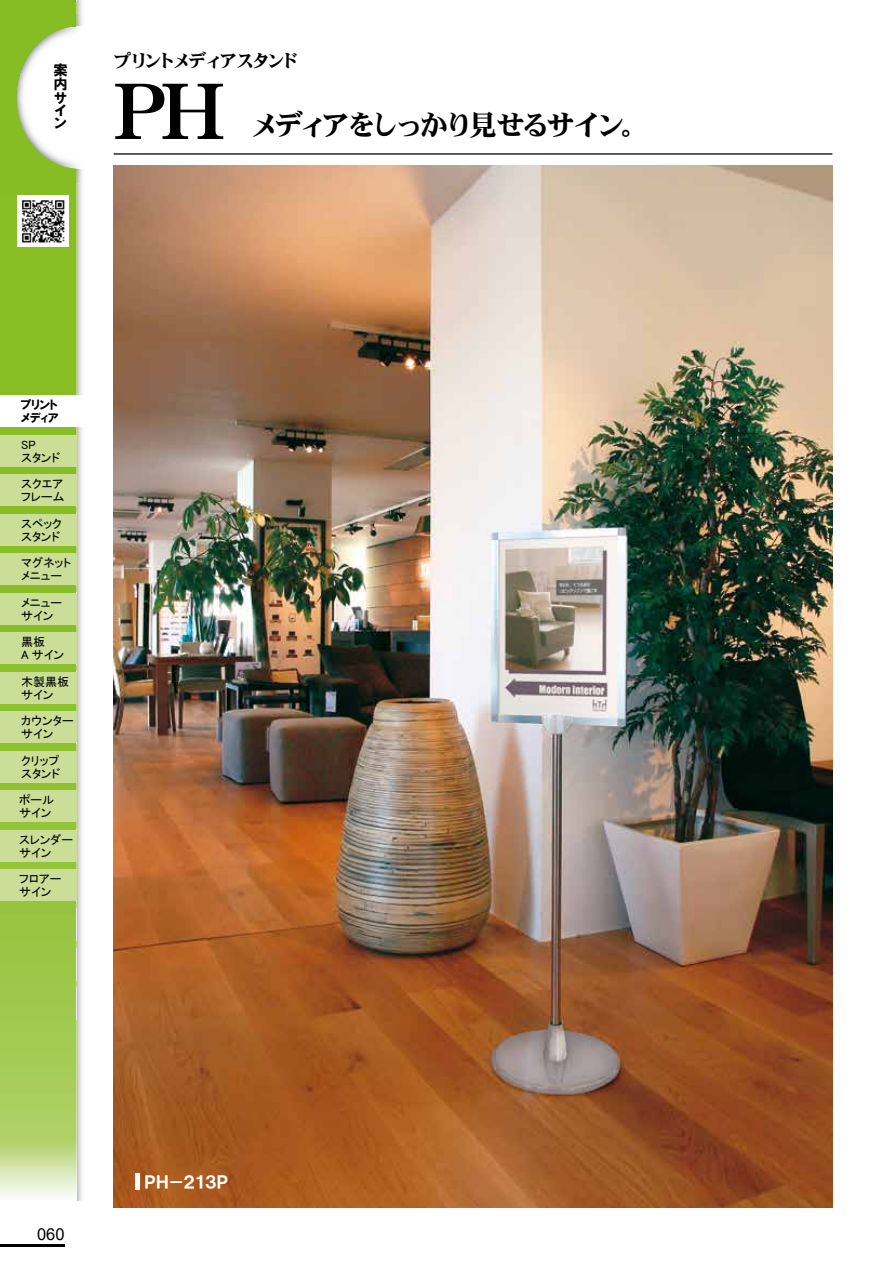
<style>
.page{position:relative;width:893px;height:1263px;background:#fff}
.page>*{position:absolute;margin:0;border:0;box-sizing:border-box;transform-origin:0 0}
.t1{font:76.5px "DFHS Mincho W9 WING RKSJ H";color:#000}
.t2{font:28.5px "DFHS Mincho W9 WING RKSJ H";letter-spacing:.035em;color:#000}
.t3{font:18px "DFHS Mincho W9 WING RKSJ H";letter-spacing:.05em;color:#000}
.t4{font:16.5px "HGP Soei Kakugothic UB";letter-spacing:-.04em;color:#fff}
.t5{font:16.5px "Arial";color:#000}
.t6{font:14.25px/14.2px "HGP Soei Kakugothic UB";color:#000;text-align:justify}
.t7{font:12px/12.8px "MS P Gothic";color:#000}
.t8{font:12px/12.8px "HGP Soei Kakugothic UB";color:#000}
</style>
<div class="page">
<img style="left:0;top:0;width:833px;height:1208px">
<hr style="left:0;top:1244px;width:65px;height:3px;background:#000">
<p class="t6" style="left:53px;top:63px;width:15px">案内サ</p>
<p class="t6" style="left:53px;top:105px;width:15px;line-height:13px">イン</p>
<h3 class="t3" style="left:114px;top:51px;width:185px">プリントメディアスタンド</h3>
<h1 class="t1" style="left:114px;top:73px;width:111px">PH</h1>
<h2 class="t2" style="left:253px;top:111px;width:384px">メディアをしっかり見せるサイン。</h2>
<p class="t8" style="left:21px;top:398px;width:39px">プリントメディア</p>
<p class="t7" style="left:21px;top:438px;width:40px">SP<br>スタンド</p>
<p class="t7" style="left:21px;top:478px;width:45px">スクエアフレーム</p>
<p class="t7" style="left:21px;top:517px;width:42px">スペックスタンド</p>
<p class="t7" style="left:21px;top:557px;width:51px">マグネットメニュー</p>
<p class="t7" style="left:21px;top:596px;width:42px">メニューサイン</p>
<p class="t7" style="left:21px;top:636px;width:44px">黒板<br>A サイン</p>
<p class="t7" style="left:21px;top:675px;width:50px">木製黒板サイン</p>
<p class="t7" style="left:21px;top:715px;width:54px">カウンターサイン</p>
<p class="t7" style="left:21px;top:754px;width:40px">クリップスタンド</p>
<p class="t7" style="left:19px;top:794px;width:36px">ポールサイン</p>
<p class="t7" style="left:19px;top:833px;width:55px">スレンダーサイン</p>
<p class="t7" style="left:19px;top:873px;width:44px">フロアーサイン</p>
<h3 class="t5" style="left:37px;top:1223px;width:29px">060</h3>
<h3 class="t4" style="left:145px;top:1174px;width:85px">ＰＨ－２１３Ｐ</h3>
</div>
